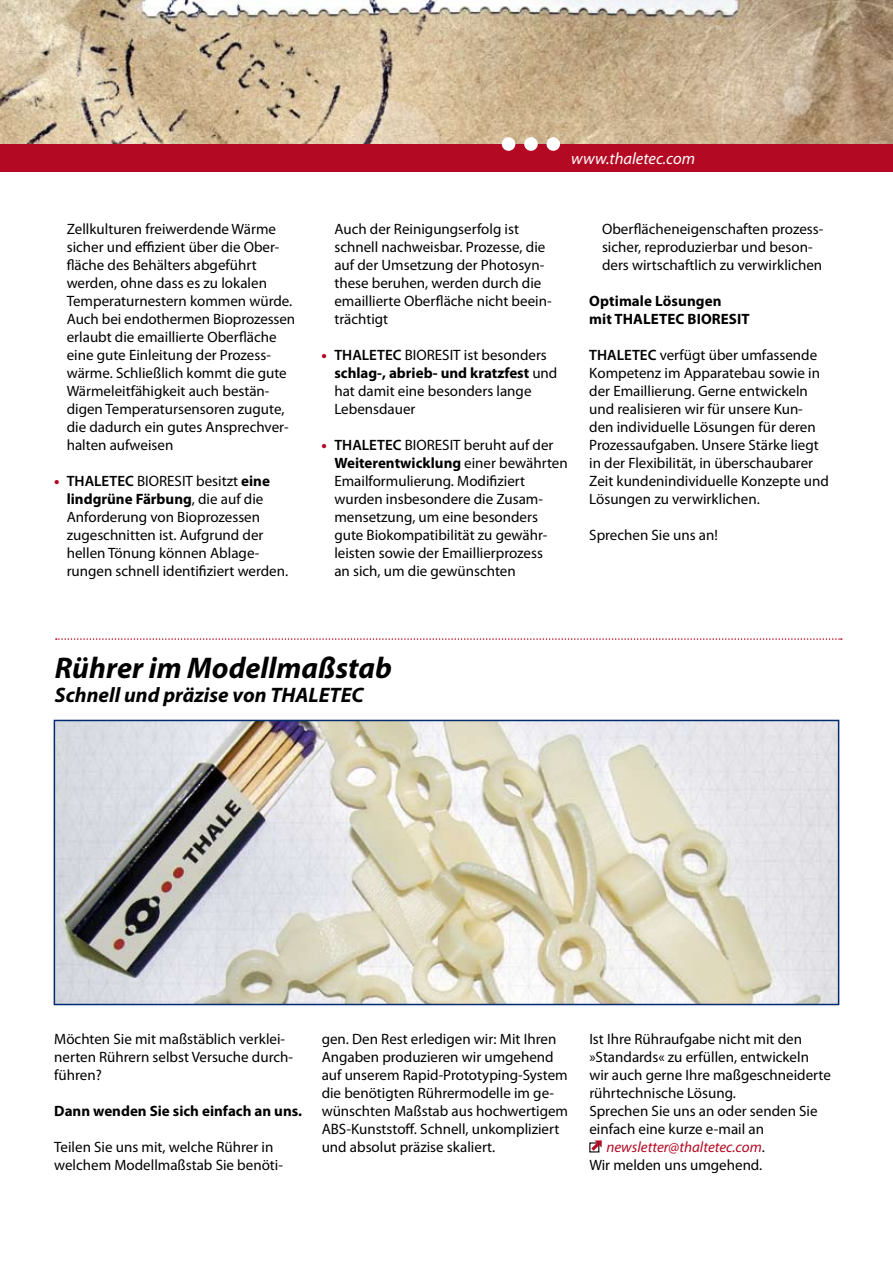
<style>
.page{position:relative;width:893px;height:1263px;background:#fff}
.page>*{position:absolute;margin:0;border:0;box-sizing:border-box;transform-origin:0 0}
.t1{font:italic 700 30px "Myriad Pro";color:#000}
.t2{font:italic 700 21px "Myriad Pro";color:#000}
.t3{font:italic 16.5px "Myriad Pro";color:#fff}
.t4{font:15px/18px "Myriad Pro";color:#000}
.t5{font:700 15px/18px "Myriad Pro";letter-spacing:.005em;color:#000}
.t6{font:italic 15px "Myriad Pro";color:#b40923}
.s1{font-weight:900;color:#b40923}
.s2{font-weight:600}
.s3{font-weight:700}
.s4{font-style:normal;color:#000}
</style>
<div class="page">
<img style="left:0;top:0;width:893px;height:145px">
<div style="left:0;top:145px;width:893px;height:27px;background:#b40923"></div>
<div style="left:502px;top:137px;width:13px;height:14px;background:#fff;border-radius:50%"></div>
<div style="left:524px;top:137px;width:14px;height:14px;background:#fff;border-radius:50%"></div>
<div style="left:546px;top:137px;width:14px;height:14px;background:#fff;border-radius:50%"></div>
<svg style="left:56px;top:638px;width:786px;height:2px"></svg>
<img style="left:57px;top:723px;width:779px;height:279px">
<div style="left:54px;top:720px;width:785px;height:285px;border:2px solid #002b70"></div>
<svg style="left:591px;top:1140px;width:11px;height:11px"></svg>
<p class="t4" style="left:67px;top:220px;width:230px">Zellkulturen freiwerdende Wärme sicher und effizient über die Ober&shy;fläche des Behälters abgeführt werden, ohne dass es zu lokalen Temperaturnestern kommen würde.<br>Auch bei endothermen Bioprozessen erlaubt die emaillierte Oberfläche eine gute Einleitung der Prozess&shy;wärme. Schließlich kommt die gute Wärmeleitfähigkeit auch bestän&shy;digen Temperatursensoren zugute, die dadurch ein gutes Ansprechver&shy;halten aufweisen</p>
<p class="t4" style="left:67px;top:472px;width:223px;text-indent:-13px"><span class="s1">•</span> <span class="s2">THALETEC</span> BIORESIT besitzt <span class="s3">eine lindgrüne Färbung</span>, die auf die<br>Anforderung von Bioprozessen zugeschnitten ist. Aufgrund der hellen Tönung können Ablage&shy;rungen schnell identifiziert werden.</p>
<p class="t3" style="left:571px;top:150px;width:125px">www.thaletec.com</p>
<p class="t4" style="left:334px;top:220px;width:219px">Auch der Reinigungserfolg ist schnell nachweisbar. Prozesse, die auf der Umsetzung der Photosyn&shy;these beruhen, werden durch die emaillierte Oberfläche nicht beein&shy;trächtigt</p>
<p class="t4" style="left:334px;top:346px;width:224px;text-indent:-13px"><span class="s1">•</span> <span class="s2">THALETEC</span> BIORESIT ist besonders <span class="s3">schlag-, abrieb- und kratzfest</span> und hat damit eine besonders lange<br>Lebensdauer</p>
<p class="t4" style="left:334px;top:436px;width:235px;text-indent:-13px"><span class="s1">•</span> <span class="s2">THALETEC</span> BIORESIT beruht auf der <span class="s3">Weiterentwicklung</span> einer bewährten Emailformulierung. Modifiziert wurden insbesondere die Zusam&shy;mensetzung, um eine besonders gute Biokompatibilität zu gewähr&shy;leisten sowie der Emaillierprozess<br>an sich, um die gewünschten</p>
<p class="t4" style="left:602px;top:220px;width:223px">Oberflächeneigenschaften prozess&shy;sicher, reproduzierbar und beson&shy;ders wirtschaftlich zu verwirklichen</p>
<p class="t5" style="left:589px;top:292px;width:162px">Optimale Lösungen<br>mit THALETEC BIORESIT</p>
<p class="t4" style="left:589px;top:346px;width:241px"><span class="s2">THALETEC</span> verfügt über umfassende Kompetenz im Apparatebau sowie in der Emaillierung. Gerne entwickeln und realisieren wir für unsere Kun&shy;den individuelle Lösungen für deren Prozessaufgaben. Unsere Stärke liegt in der Flexibilität, in überschaubarer Zeit kundenindividuelle Konzepte und Lösungen zu verwirklichen.</p>
<p class="t4" style="left:589px;top:526px;width:130px">Sprechen Sie uns an!</p>
<h1 class="t1" style="left:55px;top:652px;width:339px">Rührer im Modellmaßstab</h1>
<h2 class="t2" style="left:55px;top:684px;width:310px">Schnell und präzise von THALETEC</h2>
<p class="t4" style="left:54px;top:1030px;width:240px">Möchten Sie mit maßstäblich verklei&shy;nerten Rührern selbst Versuche durch&shy;führen?</p>
<p class="t5" style="left:54px;top:1102px;width:249px">Dann wenden Sie sich einfach an uns.</p>
<p class="t4" style="left:54px;top:1138px;width:230px">Teilen Sie uns mit, welche Rührer in welchem Modellmaßstab Sie benöti-</p>
<p class="t4" style="left:322px;top:1030px;width:248px">gen. Den Rest erledigen wir: Mit Ihren Angaben produzieren wir umgehend auf unserem Rapid-Prototyping-System die benötigten Rührermodelle im ge&shy;wünschten Maßstab aus hochwertigem ABS-Kunststoff. Schnell, unkompliziert und absolut präzise skaliert.</p>
<p class="t4" style="left:589px;top:1030px;width:214px">Ist Ihre Rühraufgabe nicht mit den</p>
<p class="t4" style="left:589px;top:1048px;width:221px">»Standards« zu erfüllen, entwickeln</p>
<p class="t4" style="left:589px;top:1066px;width:243px">wir auch gerne Ihre maßgeschneiderte</p>
<p class="t4" style="left:589px;top:1084px;width:148px">rührtechnische Lösung.</p>
<p class="t4" style="left:589px;top:1102px;width:230px">Sprechen Sie uns an oder senden Sie</p>
<p class="t4" style="left:589px;top:1120px;width:176px">einfach eine kurze e-mail an</p>
<p class="t6" style="left:606px;top:1139px;width:160px">newsletter@thaltetec.com<span class="s4">.</span></p>
<p class="t4" style="left:589px;top:1156px;width:175px">Wir melden uns umgehend.</p>
</div>
